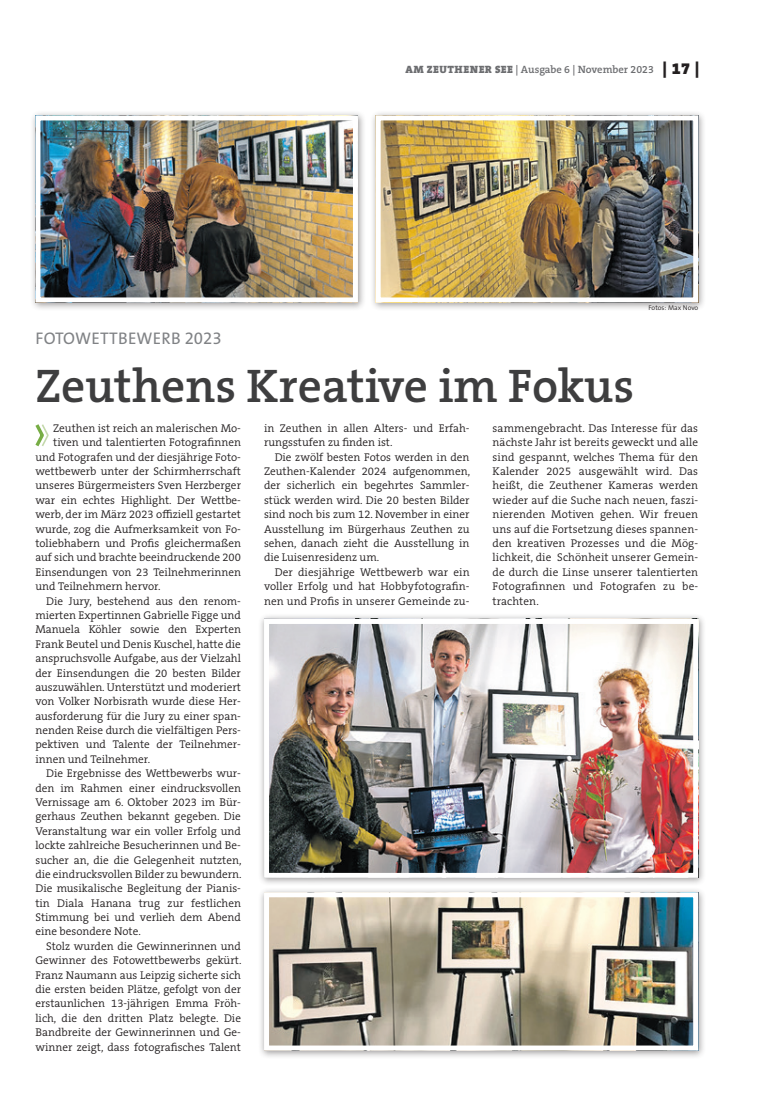
<style>
.page{position:relative;width:762px;height:1117px;background:#fff}
.page>*{position:absolute;margin:0;border:0;box-sizing:border-box;transform-origin:0 0}
.ÜS_1{font:600 47.5px "The Serif B W6";color:#3e3e3f}
.DZ{font:16.88px "The Sans B W5 Plain";letter-spacing:.01em;color:#808285}
.FT{font:300 11.25px/14.4px "The Serif B W4";color:#231f20;text-align:justify}
.t1{font:600 10.62px "The Serif B W6";color:#6c6d70}
.Fotozeile{font:300 6.88px "The Sans B W4";color:#231f20}
.s1{font-family:"The Serif B W9";font-weight:900}
.s2{font-family:"The Serif B W9";font-weight:900;font-size:16.25px;color:#231f20}
</style>
<div class="page">
<svg style="left:35px;top:424px;width:14px;height:23px"></svg>
<div style="left:30px;top:110px;width:336px;height:200px;background:#231f20;opacity:.45"></div>
<img style="left:41px;top:121px;width:311px;height:175px">
<div style="left:35px;top:115px;width:323px;height:187px;border:5px solid #fff"></div>
<div style="left:370px;top:110px;width:336px;height:200px;background:#231f20;opacity:.45"></div>
<img style="left:382px;top:121px;width:310px;height:175px">
<div style="left:376px;top:115px;width:322px;height:187px;border:5px solid #fff"></div>
<div style="left:258px;top:613px;width:448px;height:272px;background:#231f20;opacity:.45"></div>
<img style="left:270px;top:624px;width:422px;height:247px">
<div style="left:264px;top:618px;width:434px;height:259px;border:5px solid #fff"></div>
<div style="left:258px;top:886px;width:448px;height:172px;background:#231f20;opacity:.45"></div>
<img style="left:270px;top:898px;width:422px;height:146px">
<div style="left:264px;top:892px;width:434px;height:158px;border:5px solid #fff"></div>
<p class="t1" style="left:405px;top:63px;width:295px"><span class="s1">AM ZEUTHENER SEE</span> | Ausgabe 6 | November 2023 <span class="s2">| 17 |</span></p>
<p class="Fotozeile" style="left:648px;top:303px;width:51px">Fotos: Max Novo</p>
<p class="DZ" style="left:36px;top:327px;width:188px">FOTOWETTBEWERB 2023</p>
<p class="ÜS_1" style="left:35px;top:354px;width:600px">Zeuthens Kreative im Fokus</p>
<p class="FT" style="left:53px;top:421px;width:189px">Zeuthen ist reich an malerischen Mo-</p>
<p class="FT" style="left:53px;top:435px;width:189px">tiven und talentierten Fotografinnen</p>
<p class="FT" style="left:35px;top:449px;width:207px">und Fotografen und der diesjährige Foto-</p>
<p class="FT" style="left:35px;top:464px;width:207px">wettbewerb unter der Schirmherrschaft</p>
<p class="FT" style="left:35px;top:478px;width:207px">unseres Bürgermeisters Sven Herzberger</p>
<p class="FT" style="left:35px;top:493px;width:207px">war ein echtes Highlight. Der Wettbe-</p>
<p class="FT" style="left:35px;top:507px;width:207px">werb, der im März 2023 offiziell gestartet</p>
<p class="FT" style="left:35px;top:521px;width:207px">wurde, zog die Aufmerksamkeit von Fo-</p>
<p class="FT" style="left:35px;top:536px;width:207px">toliebhabern und Profis gleichermaßen</p>
<p class="FT" style="left:35px;top:550px;width:207px">auf sich und brachte beeindruckende 200</p>
<p class="FT" style="left:35px;top:564px;width:207px">Einsendungen von 23 Teilnehmerinnen</p>
<p class="FT" style="left:35px;top:579px;width:127px">und Teilnehmern hervor.</p>
<p class="FT" style="left:35px;top:593px;width:207px;text-indent:11px">Die Jury, bestehend aus den renom&shy;mierten Expertinnen Gabrielle Figge und Manuela Köhler sowie den Experten Frank Beutel und Denis Kuschel, hatte die anspruchsvolle Aufgabe, aus der Vielzahl der Einsendungen die 20 besten Bilder auszuwählen. Unterstützt und moderiert von Volker Norbisrath wurde diese Her&shy;ausforderung für die Jury zu einer span&shy;nenden Reise durch die vielfältigen Pers&shy;pektiven und Talente der Teilnehmer&shy;innen und Teilnehmer.</p>
<p class="FT" style="left:35px;top:766px;width:208px;text-indent:11px">Die Ergebnisse des Wettbewerbs wur&shy;den im Rahmen einer eindrucksvollen Vernissage am 6. Oktober 2023 im Bür&shy;gerhaus Zeuthen bekannt gegeben. Die Veranstaltung war ein voller Erfolg und lockte zahlreiche Besucherinnen und Be&shy;sucher an, die die Gelegenheit nutzten, die eindrucksvollen Bilder zu bewundern.<br>Die musikalische Begleitung der Pianis&shy;tin Diala Hanana trug zur festlichen Stimmung bei und verlieh dem Abend eine besondere Note.</p>
<p class="FT" style="left:35px;top:938px;width:207px;text-indent:11px">Stolz wurden die Gewinnerinnen und Gewinner des Fotowettbewerbs gekürt.<br>Franz Naumann aus Leipzig sicherte sich die ersten beiden Plätze, gefolgt von der erstaunlichen 13-jährigen Emma Fröh&shy;lich, die den dritten Platz belegte. Die Bandbreite der Gewinnerinnen und Ge&shy;winner zeigt, dass fotografisches Talent</p>
<p class="FT" style="left:264px;top:421px;width:207px">in Zeuthen in allen Alters- und Erfah&shy;rungsstufen zu finden ist.</p>
<p class="FT" style="left:264px;top:449px;width:208px;text-indent:11px">Die zwölf besten Fotos werden in den Zeuthen-Kalender 2024 aufgenommen, der sicherlich ein begehrtes Sammler&shy;stück werden wird. Die 20 besten Bilder sind noch bis zum 12. November in einer Ausstellung im Bürgerhaus Zeuthen zu sehen, danach zieht die Ausstellung in die Luisenresidenz um.</p>
<p class="FT" style="left:264px;top:564px;width:207px;text-indent:11px">Der diesjährige Wettbewerb war ein voller Erfolg und hat Hobbyfotografin&shy;nen und Profis in unserer Gemeinde zu-</p>
<p class="FT" style="left:493px;top:421px;width:207px">sammengebracht. Das Interesse für das nächste Jahr ist bereits geweckt und alle sind gespannt, welches Thema für den Kalender 2025 ausgewählt wird. Das heißt, die Zeuthener Kameras werden wieder auf die Suche nach neuen, faszi&shy;nierenden Motiven gehen. Wir freuen uns auf die Fortsetzung dieses spannen&shy;den kreativen Prozesses und die Mög&shy;lichkeit, die Schönheit unserer Gemein&shy;de durch die Linse unserer talentierten Fotografinnen und Fotografen zu be&shy;trachten.</p>
</div>
